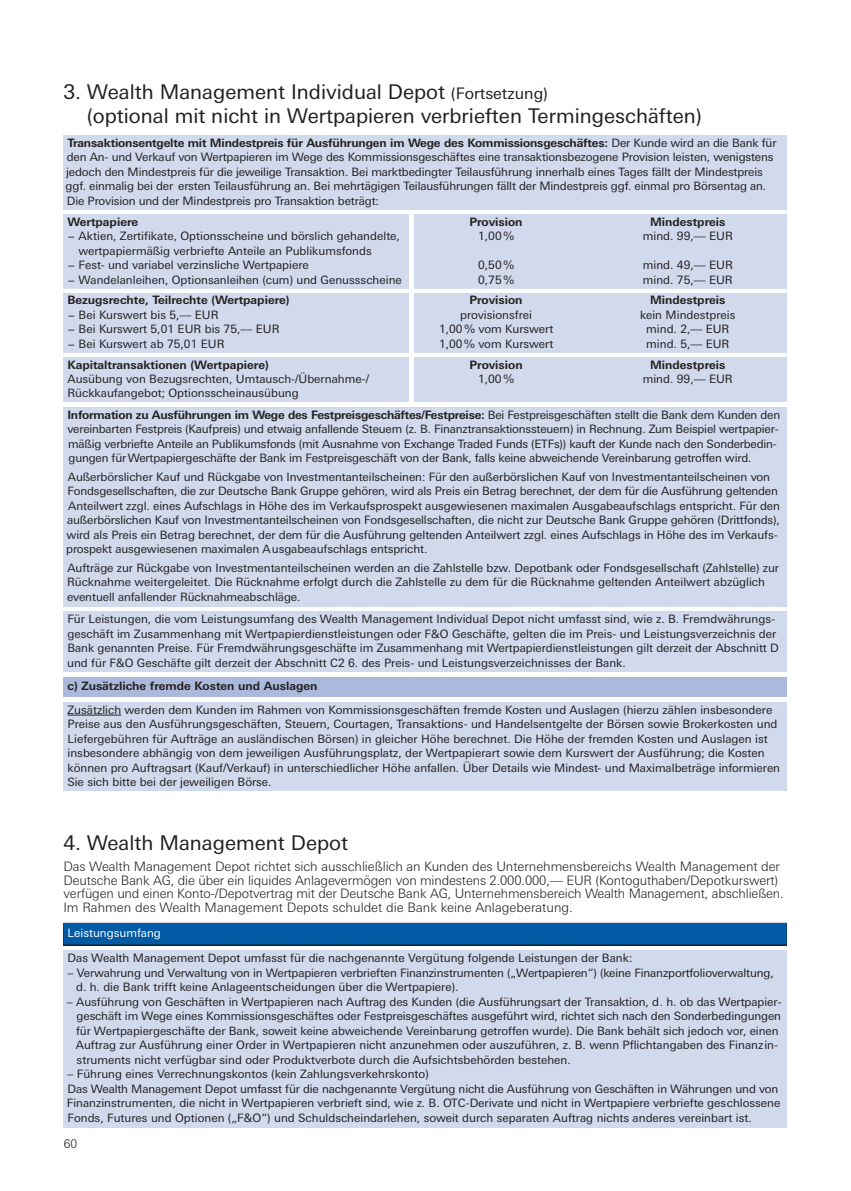
<style>
.page{position:relative;width:851px;height:1191px;background:#fff}
.page>*{position:absolute;margin:0;border:0;box-sizing:border-box;transform-origin:0 0}
.t1{font:20.25px/23.1px "Deu Ba Univers";color:#231f20}
.t2{font:300 13.05px/13.8px "Deu Ba Univers";letter-spacing:-.01em;color:#231f20}
.t3{font:300 12px "Deu Ba Univers";color:#231f20}
.t4{font:11.55px/14.4px "Deu Ba Univers";letter-spacing:-.005em;color:#231f20}
.t5{font:700 11.55px "Deu Ba Univers";color:#231f20}
.t6{font:11.55px "Deu Ba Univers";color:#fff}
.s1{font-size:15.9px}
.s2{font-weight:700}
</style>
<div class="page">
<div style="left:63px;top:135px;width:723px;height:75px;background:#d1d9ec"></div>
<div style="left:63px;top:214px;width:723px;height:188px;background:#d1d9ec"></div>
<hr style="left:63px;top:289px;width:723px;height:4px;background:#fff">
<hr style="left:63px;top:353px;width:723px;height:4px;background:#fff">
<hr style="left:409px;top:213px;width:4px;height:191px;background:#fff">
<div style="left:63px;top:407px;width:723px;height:199px;background:#d1d9ec"></div>
<div style="left:63px;top:611px;width:723px;height:61px;background:#d1d9ec"></div>
<div style="left:63px;top:677px;width:723px;height:20px;background:#abbadc"></div>
<div style="left:63px;top:702px;width:723px;height:89px;background:#d1d9ec"></div>
<hr style="left:67px;top:715px;width:54px;height:1px;background:#231f20">
<div style="left:63px;top:950px;width:723px;height:177px;background:#d1d9ec"></div>
<div style="left:63px;top:922px;width:723px;height:23px;background:#113c62"></div>
<div style="left:63px;top:922px;width:723px;height:22px;background:#015aa4"></div>
<h1 class="t1" style="left:87px;top:81px;width:616px;text-indent:-23px">3. Wealth Management Individual Depot <span class="s1">(Fortsetzung)<br></span>(optional mit nicht in Wertpapieren verbrieften Termingeschäften)</h1>
<p class="t4" style="left:66px;top:135px;width:712px"><span class="s2">Transaktionsentgelte mit Mindestpreis für Ausführungen im Wege des Kommissionsgeschäftes:</span> Der Kunde wird an die Bank für den An- und Verkauf von Wertpapieren im Wege des Kommissionsgeschäftes eine transaktionsbezogene Provision leisten, wenigstens jedoch den Mindestpreis für die jeweilige Transaktion. Bei marktbedingter Teilausführung innerhalb eines Tages fällt der Mindestpreis ggf. einmalig bei der ersten Teilausführung an. Bei mehrtägigen Teilausführungen fällt der Mindestpreis ggf. einmal pro Börsentag an.<br>Die Provision und der Mindestpreis pro Transaktion beträgt:</p>
<p class="t5" style="left:67px;top:215px;width:72px">Wertpapiere</p>
<p class="t5" style="left:469px;top:215px;width:55px">Provision</p>
<p class="t5" style="left:650px;top:215px;width:77px">Mindestpreis</p>
<p class="t4" style="left:67px;top:229px;width:334px">− Aktien, Zertifikate, Optionsscheine und börslich gehandelte,</p>
<p class="t4" style="left:478px;top:229px;width:37px">1,00%</p>
<p class="t4" style="left:642px;top:229px;width:91px">mind. 99,–– EUR</p>
<p class="t4" style="left:67px;top:244px;width:306px;text-indent:11px">wertpapiermäßig verbriefte Anteile an Publikumsfonds − Fest- und variabel verzinsliche Wertpapiere</p>
<p class="t4" style="left:478px;top:258px;width:37px">0,50%</p>
<p class="t4" style="left:642px;top:258px;width:91px">mind. 49,–– EUR</p>
<p class="t4" style="left:67px;top:272px;width:336px">− Wandelanleihen, Optionsanleihen (cum) und Genussscheine</p>
<p class="t4" style="left:478px;top:272px;width:37px">0,75%</p>
<p class="t4" style="left:642px;top:272px;width:91px">mind. 75,–– EUR</p>
<p class="t5" style="left:67px;top:293px;width:223px">Bezugsrechte, Teilrechte (Wertpapiere)</p>
<p class="t5" style="left:469px;top:293px;width:55px">Provision</p>
<p class="t5" style="left:650px;top:293px;width:77px">Mindestpreis</p>
<p class="t4" style="left:67px;top:308px;width:153px">− Bei Kurswert bis 5,–– EUR</p>
<p class="t4" style="left:460px;top:308px;width:73px">provisionsfrei</p>
<p class="t4" style="left:640px;top:308px;width:97px">kein Mindestpreis</p>
<p class="t4" style="left:67px;top:322px;width:213px">− Bei Kurswert 5,01 EUR bis 75,–– EUR</p>
<p class="t4" style="left:439px;top:322px;width:116px">1,00% vom Kurswert</p>
<p class="t4" style="left:646px;top:322px;width:85px">mind. 2,–– EUR</p>
<p class="t4" style="left:67px;top:336px;width:159px">− Bei Kurswert ab 75,01 EUR</p>
<p class="t4" style="left:439px;top:336px;width:116px">1,00% vom Kurswert</p>
<p class="t4" style="left:646px;top:336px;width:85px">mind. 5,–– EUR</p>
<p class="t5" style="left:67px;top:357px;width:203px">Kapitaltransaktionen (Wertpapiere)</p>
<p class="t5" style="left:469px;top:357px;width:55px">Provision</p>
<p class="t5" style="left:650px;top:357px;width:77px">Mindestpreis</p>
<p class="t4" style="left:67px;top:372px;width:303px">Ausübung von Bezugsrechten, Umtausch-/Übernahme-/</p>
<p class="t4" style="left:478px;top:372px;width:37px">1,00%</p>
<p class="t4" style="left:642px;top:372px;width:91px">mind. 99,–– EUR</p>
<p class="t4" style="left:67px;top:386px;width:233px">Rückkaufangebot; Optionsscheinausübung</p>
<p class="t4" style="left:67px;top:407px;width:714px"><span class="s2">Information zu Ausführungen im Wege des Festpreisgeschäftes/Festpreise:</span> Bei Festpreisgeschäften stellt die Bank dem Kunden den vereinbarten Festpreis (Kaufpreis) und etwaig anfallende Steuern (z. B. Finanztransaktionssteuern) in Rechnung. Zum Beispiel wertpapier&shy;mäßig verbriefte Anteile an Publikumsfonds (mit Ausnahme von Exchange Traded Funds (ETFs)) kauft der Kunde nach den Sonderbedin&shy;gungen fürWertpapiergeschäfte der Bank im Festpreisgeschäft von der Bank, falls keine abweichende Vereinbarung getroffen wird.</p>
<p class="t4" style="left:66px;top:469px;width:715px">Außerbörslicher Kauf und Rückgabe von Investmentanteilscheinen: Für den außerbörslichen Kauf von Investmentanteilscheinen von Fondsgesellschaften, die zur Deutsche Bank Gruppe gehören, wird als Preis ein Betrag berechnet, der dem für die Ausführung geltenden Anteilwert zzgl. eines Aufschlags in Höhe des im Verkaufsprospekt ausgewiesenen maximalen Ausgabeaufschlags entspricht. Für den außerbörslichen Kauf von Investmentanteilscheinen von Fondsgesellschaften, die nicht zur Deutsche Bank Gruppe gehören (Drittfonds), wird als Preis ein Betrag berechnet, der dem für die Ausführung geltenden Anteilwert zzgl. eines Aufschlags in Höhe des im Verkaufs&shy;prospekt ausgewiesenen maximalen Ausgabeaufschlags entspricht.</p>
<p class="t4" style="left:67px;top:560px;width:713px">Aufträge zur Rückgabe von Investmentanteilscheinen werden an die Zahlstelle bzw. Depotbank oder Fondsgesellschaft (Zahlstelle) zur<br>Rücknahme weitergeleitet. Die Rücknahme erfolgt durch die Zahlstelle zu dem für die Rücknahme geltenden Anteilwert abzüglich eventuell anfallender Rücknahmeabschläge.</p>
<p class="t4" style="left:67px;top:612px;width:713px">Für Leistungen, die vom Leistungsumfang des Wealth Management Individual Depot nicht umfasst sind, wie z. B. Fremdwährungs&shy;geschäft im Zusammenhang mit Wertpapierdienstleistungen oder F&amp;O Geschäfte, gelten die im Preis- und Leistungsverzeichnis der Bank genannten Preise. Für Fremdwährungsgeschäfte im Zusammenhang mit Wertpapierdienstleistungen gilt derzeit der Abschnitt D und für F&amp;O Geschäfte gilt derzeit der Abschnitt C2 6. des Preis- und Leistungsverzeichnisses der Bank.</p>
<p class="t5" style="left:67px;top:679px;width:251px">c) Zusätzliche fremde Kosten und Auslagen</p>
<p class="t4" style="left:67px;top:702px;width:714px">Zusätzlich werden dem Kunden im Rahmen von Kommissionsgeschäften fremde Kosten und Auslagen (hierzu zählen insbesondere Preise aus den Ausführungsgeschäften, Steuern, Courtagen, Transaktions- und Handelsentgelte der Börsen sowie Brokerkosten und Liefergebühren für Aufträge an ausländischen Börsen) in gleicher Höhe berechnet. Die Höhe der fremden Kosten und Auslagen ist insbesondere abhängig von dem jeweiligen Ausführungsplatz, der Wertpapierart sowie dem Kurswert der Ausführung; die Kosten können pro Auftragsart (Kauf/Verkauf) in unterschiedlicher Höhe anfallen. Über Details wie Mindest- und Maximalbeträge informieren Sie sich bitte bei der jeweiligen Börse.</p>
<h1 class="t1" style="left:63px;top:831px;width:286px">4. Wealth Management Depot</h1>
<p class="t2" style="left:63px;top:859px;width:721px">Das Wealth Management Depot richtet sich ausschließlich an Kunden des Unternehmensbereichs Wealth Management der Deutsche Bank AG, die über ein liquides Anlagevermögen von mindestens 2.000.000,–– EUR (Kontoguthaben/Depotkurswert) verfügen und einen Konto-/Depotvertrag mit der Deutsche Bank AG, Unternehmensbereich Wealth Management, abschließen.<br>Im Rahmen des Wealth Management Depots schuldet die Bank keine Anlageberatung.</p>
<p class="t4" style="left:67px;top:951px;width:566px">Das Wealth Management Depot umfasst für die nachgenannte Vergütung folgende Leistungen der Bank:</p>
<p class="t4" style="left:76px;top:965px;width:699px;text-indent:-9px">– Verwahrung und Verwaltung von in Wertpapieren verbrieften Finanzinstrumenten („Wertpapieren“) (keine Finanzportfolioverwaltung, d. h. die Bank trifft keine Anlageentscheidungen über die Wertpapiere).</p>
<p class="t4" style="left:76px;top:994px;width:707px;text-indent:-9px">– Ausführung von Geschäften in Wertpapieren nach Auftrag des Kunden (die Ausführungsart der Transaktion, d. h. ob das Wertpapier&shy;geschäft im Wege eines Kommissionsgeschäftes oder Festpreisgeschäftes ausgeführt wird, richtet sich nach den Sonderbedingungen für Wertpapiergeschäfte der Bank, soweit keine abweichende Vereinbarung getroffen wurde). Die Bank behält sich jedoch vor, einen Auftrag zur Ausführung einer Order in Wertpapieren nicht anzunehmen oder auszuführen, z. B. wenn Pflichtangaben des Finanzin&shy;struments nicht verfügbar sind oder Produktverbote durch die Aufsichtsbehörden bestehen.</p>
<p class="t4" style="left:67px;top:1066px;width:714px">– Führung eines Verrechnungskontos (kein Zahlungsverkehrskonto)<br>Das Wealth Management Depot umfasst für die nachgenannte Vergütung nicht die Ausführung von Geschäften in Währungen und von Finanzinstrumenten, die nicht in Wertpapieren verbrieft sind, wie z. B. OTC-Derivate und nicht in Wertpapiere verbriefte geschlossene Fonds, Futures und Optionen („F&amp;O“) und Schuldscheindarlehen, soweit durch separaten Auftrag nichts anderes vereinbart ist.</p>
<p class="t6" style="left:67px;top:926px;width:95px">Leistungsumfang</p>
<p class="t3" style="left:64px;top:1137px;width:15px">60</p>
</div>
